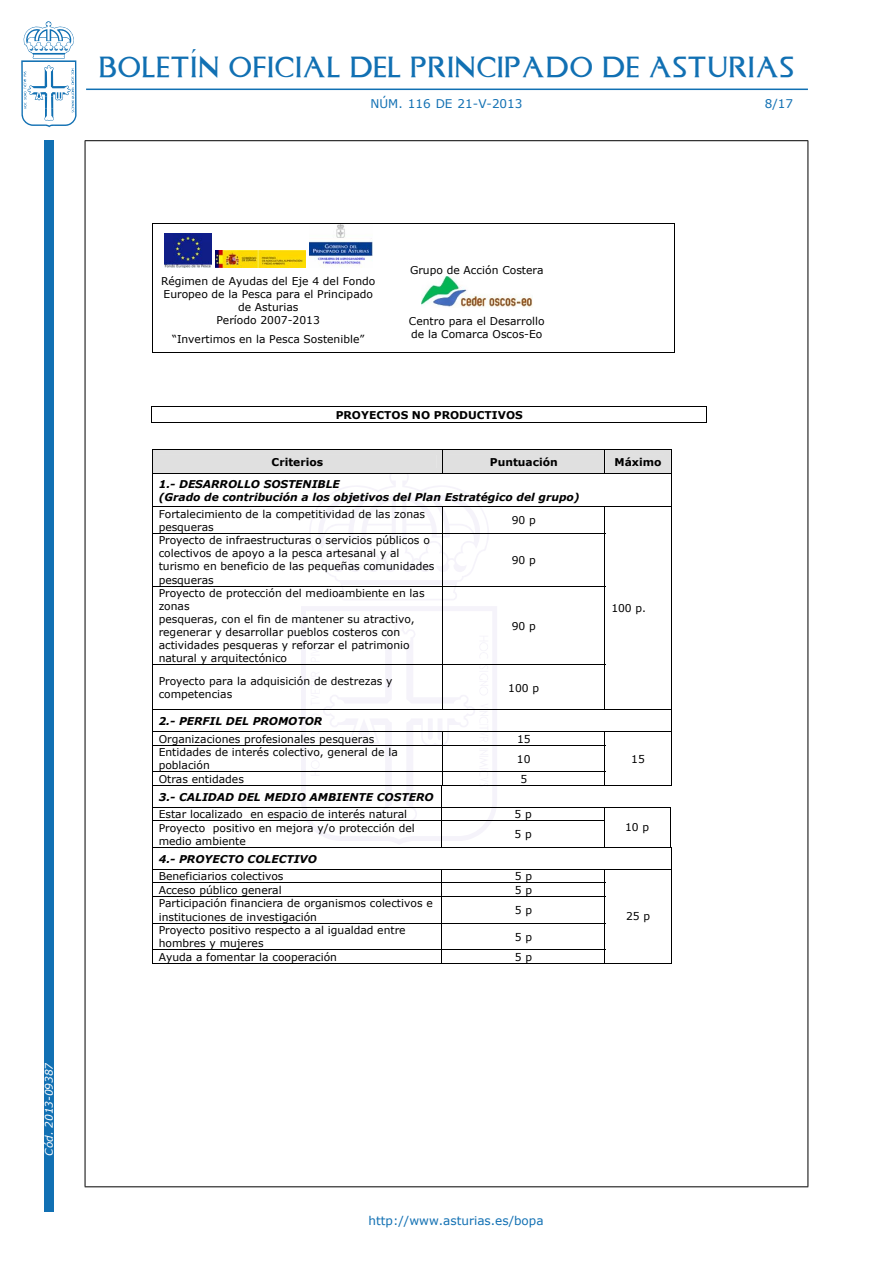
<style>
.page{position:relative;width:893px;height:1263px;background:#fff}
.page>*{position:absolute;margin:0;border:0;box-sizing:border-box;transform-origin:0 0}
.t1{font:24px "Asturica";letter-spacing:.05em;color:#1170b3}
.t2{font:12px "Verdana";color:#1170b3}
.t3{font:10.8px/13px "Verdana";color:#000}
.t4{font:italic 700 10.8px/13px "Verdana";color:#000}
.t5{font:700 10.8px "Verdana";color:#000}
.t6{font:italic 10.5px "Verdana";color:#fff}
.s1{font-weight:700;font-style:italic}
</style>
<div class="page">
<div style="left:44px;top:140px;width:10px;height:1072px;background:#1170b3"></div>
<svg style="left:21px;top:21px;width:56px;height:106px"></svg>
<hr style="left:86px;top:89px;width:722px;height:1px;background:#1170b3">
<hr style="left:85px;top:140px;width:723px;height:1px;background:#000">
<hr style="left:85px;top:1186px;width:723px;height:1px;background:#000">
<hr style="left:85px;top:141px;width:1px;height:1045px;background:#000">
<hr style="left:807px;top:141px;width:1px;height:1045px;background:#000">
<svg style="left:301px;top:474px;width:196px;height:371px"></svg>
<img style="left:164px;top:233px;width:47px;height:34px">
<img style="left:215px;top:250px;width:91px;height:17px">
<img style="left:309px;top:225px;width:63px;height:42px">
<img style="left:421px;top:276px;width:111px;height:31px">
<hr style="left:152px;top:224px;width:522px;height:1px;background:#000">
<hr style="left:152px;top:224px;width:1px;height:129px;background:#000">
<hr style="left:152px;top:352px;width:232px;height:1px;background:#000">
<hr style="left:383px;top:352px;width:186px;height:1px;background:#000">
<hr style="left:569px;top:352px;width:105px;height:1px;background:#000">
<hr style="left:674px;top:224px;width:1px;height:129px;background:#000">
<hr style="left:152px;top:406px;width:555px;height:1px;background:#000">
<hr style="left:152px;top:422px;width:555px;height:1px;background:#000">
<svg style="left:706px;top:407px;width:1px;height:15px"></svg>
<div style="left:152px;top:449px;width:520px;height:24px;background:#e0e0e0"></div>
<hr style="left:152px;top:473px;width:519px;height:1px;background:#000">
<hr style="left:152px;top:474px;width:1px;height:32px;background:#000">
<hr style="left:671px;top:474px;width:1px;height:32px;background:#000">
<hr style="left:152px;top:506px;width:519px;height:1px;background:#000">
<svg style="left:152px;top:507px;width:1px;height:26px"></svg>
<svg style="left:442px;top:507px;width:1px;height:26px"></svg>
<hr style="left:152px;top:533px;width:453px;height:1px;background:#000">
<svg style="left:671px;top:507px;width:1px;height:26px"></svg>
<hr style="left:152px;top:533px;width:1px;height:53px;background:#000">
<hr style="left:442px;top:533px;width:1px;height:53px;background:#000">
<hr style="left:605px;top:533px;width:1px;height:53px;background:#000">
<hr style="left:671px;top:533px;width:1px;height:53px;background:#000">
<hr style="left:152px;top:586px;width:453px;height:1px;background:#000">
<hr style="left:152px;top:586px;width:1px;height:79px;background:#000">
<hr style="left:442px;top:586px;width:1px;height:79px;background:#000">
<hr style="left:605px;top:586px;width:1px;height:79px;background:#000">
<hr style="left:671px;top:586px;width:1px;height:79px;background:#000">
<hr style="left:152px;top:665px;width:453px;height:1px;background:#000">
<hr style="left:152px;top:665px;width:1px;height:45px;background:#000">
<hr style="left:442px;top:665px;width:1px;height:45px;background:#000">
<hr style="left:605px;top:665px;width:1px;height:45px;background:#000">
<hr style="left:671px;top:665px;width:1px;height:45px;background:#000">
<hr style="left:152px;top:710px;width:519px;height:1px;background:#000">
<hr style="left:152px;top:731px;width:519px;height:1px;background:#000">
<hr style="left:152px;top:745px;width:453px;height:1px;background:#000">
<hr style="left:152px;top:772px;width:453px;height:1px;background:#000">
<hr style="left:152px;top:785px;width:291px;height:1px;background:#000">
<hr style="left:442px;top:785px;width:229px;height:1px;background:#000">
<svg style="left:671px;top:710px;width:1px;height:76px"></svg>
<hr style="left:152px;top:807px;width:519px;height:1px;background:#000">
<hr style="left:152px;top:820px;width:452px;height:1px;background:#000">
<svg style="left:442px;top:732px;width:1px;height:113px"></svg>
<svg style="left:604px;top:808px;width:1px;height:39px"></svg>
<hr style="left:152px;top:847px;width:519px;height:1px;background:#000">
<hr style="left:152px;top:869px;width:519px;height:1px;background:#000">
<hr style="left:152px;top:882px;width:453px;height:1px;background:#000">
<hr style="left:152px;top:896px;width:453px;height:1px;background:#000">
<hr style="left:152px;top:923px;width:453px;height:1px;background:#000">
<hr style="left:152px;top:949px;width:453px;height:1px;background:#000">
<svg style="left:152px;top:711px;width:1px;height:252px"></svg>
<hr style="left:152px;top:963px;width:290px;height:1px;background:#000">
<hr style="left:442px;top:963px;width:163px;height:1px;background:#000">
<hr style="left:605px;top:963px;width:66px;height:1px;background:#000">
<svg style="left:670px;top:808px;width:2px;height:156px"></svg>
<h1 class="t1" style="left:99px;top:49px;width:696px">BOLETÍN OFICIAL DEL PRINCIPADO DE ASTURIAS</h1>
<p class="t2" style="left:370px;top:96px;width:154px">núm. 116 de 21-v-2013</p>
<p class="t2" style="left:765px;top:96px;width:30px">8/17</p>
<p class="t6" style="left:42px;top:1155px;width:95px;rotate:-90deg">Cód. 2013-09387</p>
<p class="t3" style="left:161px;top:274px;width:216px;text-align:center">régimen de ayudas del eje 4 del Fondo europeo de la Pesca para el Principado de asturias<br>Período 2007-2013</p>
<p class="t3" style="left:172px;top:333px;width:194px">“Invertimos en la Pesca sostenible”</p>
<p class="t3" style="left:410px;top:263px;width:135px">grupo de acción Costera</p>
<p class="t3" style="left:409px;top:314px;width:137px">Centro para el desarrollo de la Comarca oscos-eo</p>
<p class="t5" style="left:336px;top:408px;width:189px">PROYECTOS NO PRODUCTIVOS</p>
<p class="t5" style="left:272px;top:455px;width:53px">Criterios</p>
<p class="t5" style="left:490px;top:455px;width:69px">Puntuación</p>
<p class="t5" style="left:614px;top:455px;width:48px">Máximo</p>
<p class="t4" style="left:159px;top:477px;width:422px">1.- DESARROLLO SOSTENIBLE<br>(Grado de contribución a los objetivos del Plan Estratégico del grupo)</p>
<p class="t3" style="left:159px;top:507px;width:268px">Fortalecimiento de la competitividad de las zonas pesqueras</p>
<p class="t3" style="left:512px;top:513px;width:26px">90 p</p>
<p class="t3" style="left:159px;top:533px;width:277px">Proyecto de infraestructuras o servicios públicos o colectivos de apoyo a la pesca artesanal y al turismo en beneficio de las pequeñas comunidades pesqueras</p>
<p class="t3" style="left:512px;top:553px;width:26px">90 p</p>
<p class="t3" style="left:159px;top:586px;width:267px">Proyecto de protección del medioambiente en las zonas<br>pesqueras, con el fin de mantener su atractivo, regenerar y desarrollar pueblos costeros con actividades pesqueras y reforzar el patrimonio natural y arquitectónico</p>
<p class="t3" style="left:512px;top:619px;width:26px">90 p</p>
<p class="t3" style="left:159px;top:674px;width:235px">Proyecto para la adquisición de destrezas y competencias</p>
<p class="t3" style="left:508px;top:681px;width:32px">100 p</p>
<p class="t3" style="left:159px;top:712px;width:217px;line-height:17.5px"><span class="s1">2.- PERFIL DEL PROMOTOR </span>organizaciones profesionales pesqueras</p>
<p class="t3" style="left:517px;top:732px;width:15px">15</p>
<p class="t3" style="left:159px;top:745px;width:241px">entidades de interés colectivo, general de la población</p>
<p class="t3" style="left:517px;top:752px;width:15px">10</p>
<p class="t3" style="left:159px;top:772px;width:87px">otras entidades</p>
<p class="t3" style="left:520px;top:772px;width:8px">5</p>
<p class="t3" style="left:159px;top:787px;width:276px;line-height:17.5px"><span class="s1">3.- CALIDAD DEL MEDIO AMBIENTE COSTERO </span>estar localizado en espacio de interés natural</p>
<p class="t3" style="left:514px;top:807px;width:19px">5 p</p>
<p class="t3" style="left:159px;top:821px;width:258px">Proyecto positivo en mejora y/o protección del medio ambiente</p>
<p class="t3" style="left:514px;top:828px;width:19px">5 p</p>
<p class="t3" style="left:159px;top:849px;width:160px;line-height:17.5px"><span class="s1">4.- PROYECTO COLECTIVO </span>beneficiarios colectivos</p>
<p class="t3" style="left:515px;top:869px;width:19px">5 p</p>
<p class="t3" style="left:159px;top:883px;width:124px">acceso público general</p>
<p class="t3" style="left:515px;top:883px;width:19px">5 p</p>
<p class="t3" style="left:159px;top:897px;width:276px">Participación financiera de organismos colectivos e instituciones de investigación</p>
<p class="t3" style="left:515px;top:903px;width:19px">5 p</p>
<p class="t3" style="left:159px;top:923px;width:248px">Proyecto positivo respecto a al igualdad entre hombres y mujeres</p>
<p class="t3" style="left:515px;top:930px;width:19px">5 p</p>
<p class="t3" style="left:159px;top:950px;width:180px">ayuda a fomentar la cooperación</p>
<p class="t3" style="left:515px;top:950px;width:19px">5 p</p>
<p class="t3" style="left:611px;top:601px;width:36px">100 p.</p>
<p class="t3" style="left:631px;top:752px;width:15px">15</p>
<p class="t3" style="left:625px;top:820px;width:26px">10 p</p>
<p class="t3" style="left:626px;top:909px;width:26px">25 p</p>
<p class="t2" style="left:369px;top:1213px;width:177px">http://www.asturias.es/bopa</p>
</div>
